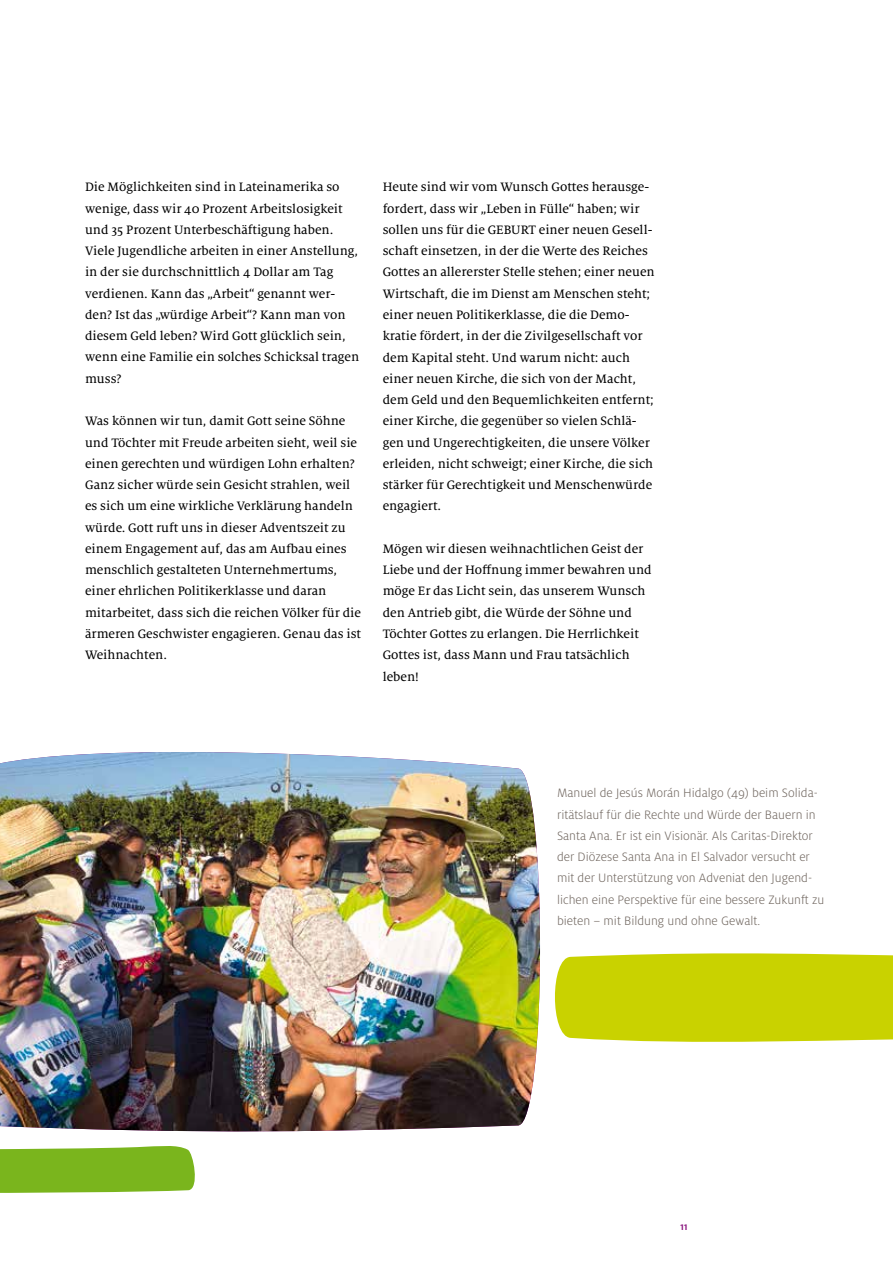
<style>
.page{position:relative;width:893px;height:1263px;background:#fff}
.page>*{position:absolute;margin:0;border:0;box-sizing:border-box;transform-origin:0 0}
.t1{font:13.5px/21.3px "Milo Serif OT Text";color:#000}
.t2{font:300 13.5px/21.3px "Milo OT";color:#70665f}
.t3{font:700 9px "Milo OT";color:#8a157e}
</style>
<div class="page">
<img style="left:0;top:752px;width:540px;height:380px">
<div style="left:555px;top:953px;width:338px;height:89px;background:#c9d200"></div>
<svg style="left:0;top:1146px;width:195px;height:47px"></svg>
<p class="t1" style="left:85px;top:177px;width:276px">Die Möglichkeiten sind in Lateinamerika so wenige, dass wir 40 Prozent Arbeitslosigkeit und 35 Prozent Unterbeschäftigung haben.<br>Viele Jugendliche arbeiten in einer Anstellung, in der sie durchschnittlich 4 Dollar am Tag verdienen. Kann das „Arbeit“ genannt wer&shy;den? Ist das „würdige Arbeit“? Kann man von diesem Geld leben? Wird Gott glücklich sein, wenn eine Familie ein solches Schicksal tragen muss?</p>
<p class="t1" style="left:85px;top:411px;width:278px">Was können wir tun, damit Gott seine Söhne und Töchter mit Freude arbeiten sieht, weil sie einen gerechten und würdigen Lohn erhalten?<br>Ganz sicher würde sein Gesicht strahlen, weil es sich um eine wirkliche Verklärung handeln würde. Gott ruft uns in dieser Adventszeit zu einem Engagement auf, das am Aufbau eines menschlich gestalteten Unternehmertums, einer ehrlichen Politikerklasse und daran mitarbeitet, dass sich die reichen Völker für die ärmeren Geschwister engagieren. Genau das ist Weihnachten.</p>
<p class="t1" style="left:383px;top:177px;width:273px">Heute sind wir vom Wunsch Gottes herausge&shy;fordert, dass wir „Leben in Fülle“ haben; wir sollen uns für die GEBURT einer neuen Gesell&shy;schaft einsetzen, in der die Werte des Reiches Gottes an allererster Stelle stehen; einer neuen Wirtschaft, die im Dienst am Menschen steht; einer neuen Politikerklasse, die die Demo&shy;kratie fördert, in der die Zivilgesellschaft vor dem Kapital steht. Und warum nicht: auch einer neuen Kirche, die sich von der Macht, dem Geld und den Bequemlichkeiten entfernt; einer Kirche, die gegenüber so vielen Schlä&shy;gen und Ungerechtigkeiten, die unsere Völker erleiden, nicht schweigt; einer Kirche, die sich stärker für Gerechtigkeit und Menschenwürde engagiert.</p>
<p class="t1" style="left:383px;top:538px;width:270px">Mögen wir diesen weihnachtlichen Geist der Liebe und der Hoffnung immer bewahren und möge Er das Licht sein, das unserem Wunsch den Antrieb gibt, die Würde der Söhne und Töchter Gottes zu erlangen. Die Herrlichkeit Gottes ist, dass Mann und Frau tatsächlich leben!</p>
<p class="t2" style="left:557px;top:783px;width:269px">Manuel de Jesús Morán Hidalgo (49) beim Solida&shy;ritätslauf für die Rechte und Würde der Bauern in Santa Ana. Er ist ein Visionär. Als Caritas-Direktor der Diözese Santa Ana in El Salvador versucht er mit der Unterstützung von Adveniat den Jugend&shy;lichen eine Perspektive für eine bessere Zukunft zu bieten – mit Bildung und ohne Gewalt.</p>
<p class="t3" style="left:680px;top:1222px;width:9px">11</p>
</div>
